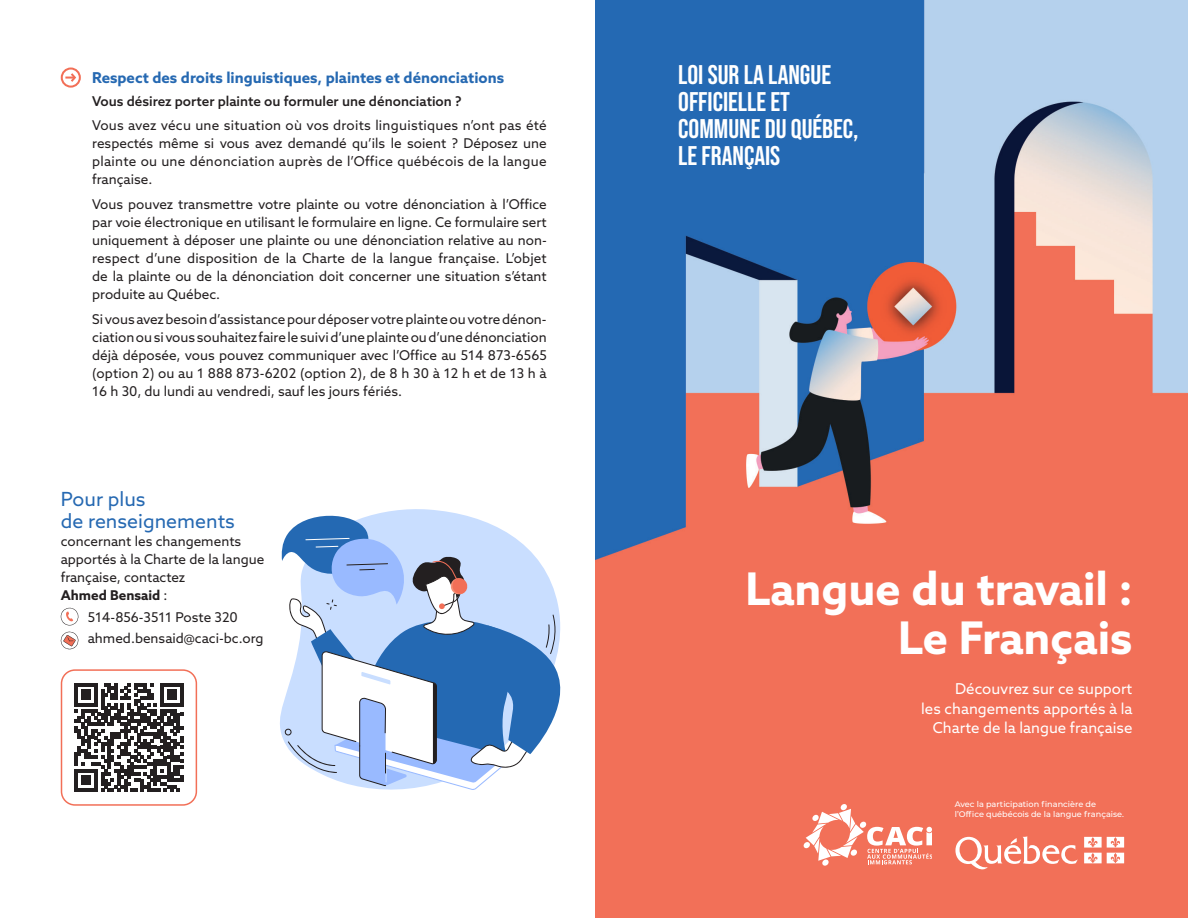
<style>
.page{position:relative;width:1188px;height:918px;background:#fff}
.page>*{position:absolute;margin:0;border:0;box-sizing:border-box;transform-origin:0 0}
.t1{font:700 45px/49.5px "Azo Sans";color:#fff;text-align:right}
.t2{font:700 27px/27px "Bebas Neue Pro";color:#fff}
.t3{font:19.5px/22.5px "Azo Sans";color:#2669b2}
.t4{font:15px/19.5px "Azo Sans";color:#fff;text-align:right}
.t5{font:700 15px "Azo Sans";color:#2669b2}
.t6{font:13.5px/18px "Azo Sans";color:#231f20;text-align:justify}
.t7{font:500 13.5px "Azo Sans";color:#231f20}
.t8{font:500 8.1px/9.9px "Montserrat";color:#fff}
.s1{font-weight:700}
</style>
<div class="page">
<img style="left:595px;top:0;width:593px;height:918px">
<svg style="left:804px;top:804px;width:128px;height:62px"></svg>
<svg style="left:955px;top:836px;width:123px;height:34px"></svg>
<svg style="left:1084px;top:837px;width:40px;height:26px"></svg>
<div style="left:61px;top:68px;width:20px;height:20px;border:2px solid #f26f57;border-radius:50%"></div>
<svg style="left:65px;top:71px;width:13px;height:13px"></svg>
<svg style="left:74px;top:683px;width:109px;height:109px"></svg>
<div style="left:61px;top:669px;width:136px;height:137px;border:2px solid #f26f57;border-radius:14px"></div>
<svg style="left:60px;top:631px;width:19px;height:19px"></svg>
<svg style="left:61px;top:608px;width:18px;height:17px"></svg>
<svg style="left:281px;top:509px;width:280px;height:281px"></svg>
<p class="t5" style="left:92px;top:68px;width:413px">Respect des droits linguistiques, plaintes et dénonciations</p>
<p class="t7" style="left:92px;top:92px;width:371px">Vous désirez porter plainte ou formuler une dénonciation ?</p>
<p class="t6" style="left:92px;top:116px;width:456px">Vous avez vécu une situation où vos droits linguistiques n’ont pas été respectés même si vous avez demandé qu’ils le soient ? Déposez une plainte ou une dénonciation auprès de l’Office québécois de la langue française.</p>
<p class="t6" style="left:92px;top:195px;width:456px">Vous pouvez transmettre votre plainte ou votre dénonciation à l’Office par voie électronique en utilisant le formulaire en ligne. Ce formulaire sert uniquement à déposer une plainte ou une dénonciation relative au non&shy;respect d’une disposition de la Charte de la langue française. L’objet de la plainte ou de la dénonciation doit concerner une situation s’étant produite au Québec.</p>
<p class="t6" style="left:92px;top:310px;width:456px">Si vous avez besoin d’assistance pour déposer votre plainte ou votre dénon&shy;ciation ou si vous souhaitez faire le suivi d’une plainte ou d’une dénonciation déjà déposée, vous pouvez communiquer avec l’Office au 514 873-6565 (option 2) ou au 1 888 873-6202 (option 2), de 8 h 30 à 12 h et de 13 h à 16 h 30, du lundi au vendredi, sauf les jours fériés.</p>
<p class="t3" style="left:61px;top:487px;width:176px">Pour plus<br>de renseignements</p>
<p class="t6" style="left:61px;top:532px;width:205px;text-align:left">concernant les changements apportés à la Charte de la langue française, contactez<br><span class="s1">Ahmed Bensaid</span> :</p>
<p class="t6" style="left:88px;top:608px;width:152px">514-856-3511 Poste 320</p>
<p class="t6" style="left:88px;top:629px;width:177px">ahmed.bensaid@caci-bc.org</p>
<p class="t2" style="left:678px;top:61px;width:182px">LOI SUR LA LANGUE<br>OFFICIELLE ET<br>COMMUNE DU QUÉBEC,<br>LE FRANÇAIS</p>
<p class="t1" style="left:746px;top:563px;width:388px">Langue du travail :<br>Le Français</p>
<p class="t4" style="left:921px;top:679px;width:213px">Découvrez sur ce support<br>les changements apportés à la<br>Charte de la langue française</p>
<p class="t8" style="left:955px;top:799px;width:171px">Avec la participation financière de l’Office québécois de la langue française.</p>
</div>
